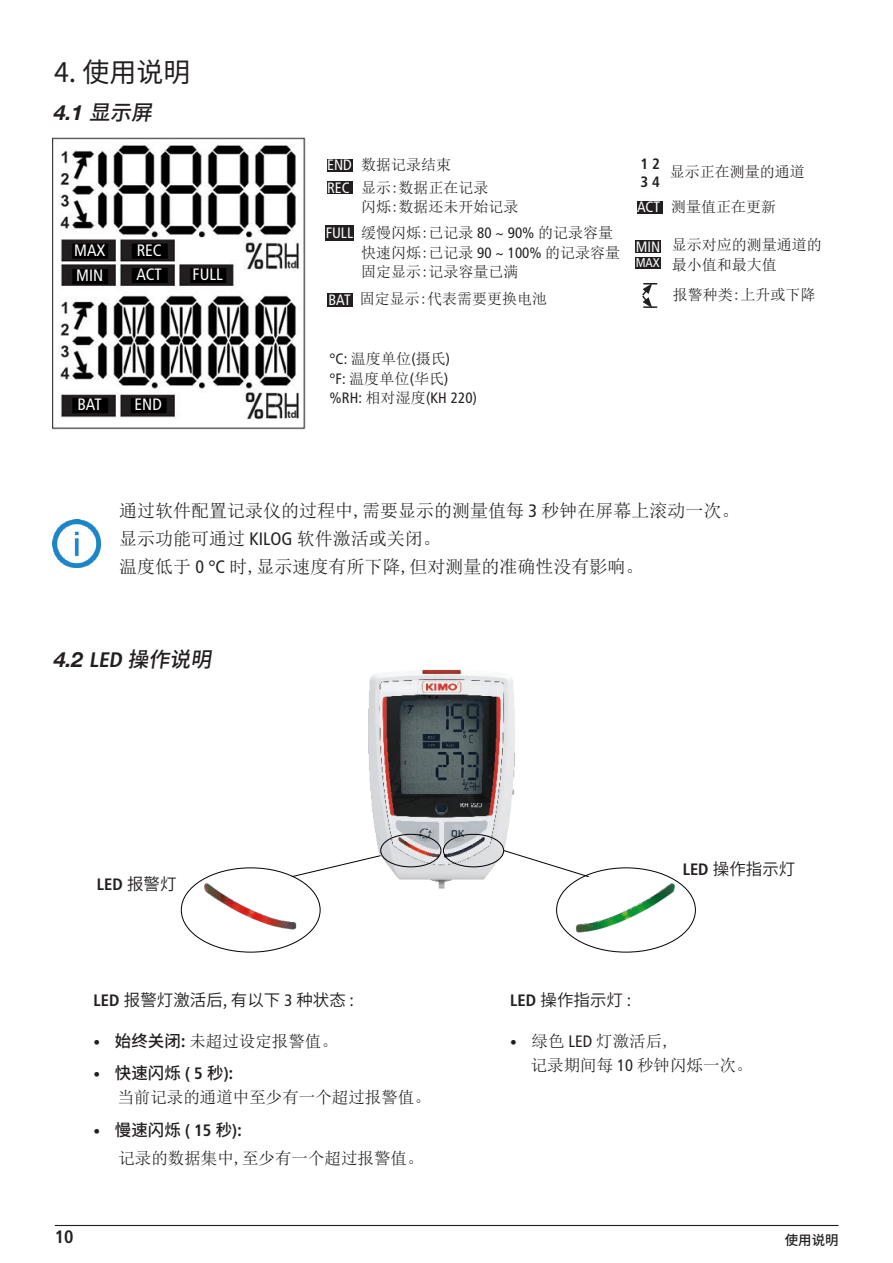
<style>
.page{position:relative;width:893px;height:1263px;background:#fff}
.page>*{position:absolute;margin:0;border:0;box-sizing:border-box;transform-origin:0 0}
.t1{font:27px "Source Han Sans CN";color:#231f20}
.t2{font:500 21px "Source Han Sans CN";color:#231f20}
.t3{font:italic 700 21px "Helvetica Neue LT Std";color:#231f20}
.t4{font:18px/28.2px "Sim Sun";color:#231f20}
.t5{font:700 condensed 18px "Frutiger LT Std";color:#231f20}
.t6{font:16.5px/24px "Sim Sun";color:#231f20}
.t7{font:16.5px "Source Han Sans CN";color:#231f20}
.t8{font:condensed 16.5px/24.5px "Frutiger LT Std";color:#fff}
.t9{font:500 16.5px "Source Han Sans CN";color:#231f20}
.t10{font:700 condensed 16.5px "Frutiger LT Std";color:#231f20}
.t11{font:15px/19.5px "Sim Sun";color:#231f20}
.t12{font:condensed 15px "Frutiger LT Std";color:#fff}
.t13{font:condensed 15px "Frutiger LT Std";letter-spacing:.01em;color:#231f20}
.t14{font:700 condensed 15px/18px "Frutiger LT Std";color:#231f20}
.t15{font:500 13.5px "Source Han Sans CN";color:#231f20}
.t16{font:condensed 12.75px "Frutiger LT Std";color:#fff}
.s1{font-family:"Source Han Sans CN";font-weight:500;font-style:normal}
.s2{font-family:"Frutiger LT Std";font-stretch:condensed}
.s3{font-family:"Sim Sun";font-stretch:normal}
.s4{font-family:"Helvetica Neue LT Std";font-weight:700;font-style:italic}
.s5{font-family:"Frutiger LT Std";font-weight:700;font-stretch:condensed}
.s6{font-family:"Source Han Sans CN";font-weight:400;font-stretch:normal}
.s7{font-family:"Frutiger LT Std";font-stretch:condensed;font-size:13.5px}
.s8{font-family:"Source Han Sans CN";font-weight:500}
.s9{font-family:"Frutiger LT Std";font-weight:400;font-stretch:condensed;font-size:13.5px}
</style>
<div class="page">
<hr style="left:55px;top:1225px;width:783px;height:1px;background:#231f20">
<img style="left:52px;top:138px;width:254px;height:291px">
<div style="left:327px;top:181px;width:25px;height:13px;background:#231f20"></div>
<div style="left:327px;top:159px;width:25px;height:13px;background:#231f20"></div>
<div style="left:327px;top:293px;width:25px;height:14px;background:#231f20"></div>
<div style="left:637px;top:201px;width:25px;height:13px;background:#231f20"></div>
<div style="left:636px;top:240px;width:25px;height:13px;background:#231f20"></div>
<div style="left:636px;top:258px;width:25px;height:11px;background:#231f20"></div>
<svg style="left:642px;top:283px;width:15px;height:25px"></svg>
<div style="left:326px;top:225px;width:28px;height:15px;background:#231f20"></div>
<img style="left:52px;top:520px;width:48px;height:48px">
<img style="left:368px;top:669px;width:147px;height:220px">
<img style="left:196px;top:877px;width:109px;height:63px">
<img style="left:572px;top:872px;width:108px;height:67px">
<div style="left:380px;top:834px;width:61px;height:33px;border:1px solid #000001;border-radius:50%"></div>
<div style="left:443px;top:834px;width:61px;height:33px;border:1px solid #000001;border-radius:50%"></div>
<svg style="left:291px;top:855px;width:90px;height:22px"></svg>
<svg style="left:503px;top:850px;width:86px;height:27px"></svg>
<div style="left:72px;top:269px;width:36px;height:15px;background:#000001"></div>
<div style="left:72px;top:243px;width:36px;height:16px;background:#000001;border:2px solid #000001"></div>
<div style="left:132px;top:243px;width:36px;height:16px;background:#000001;border:2px solid #000001"></div>
<div style="left:132px;top:268px;width:36px;height:15px;background:#000001"></div>
<div style="left:190px;top:268px;width:36px;height:15px;background:#000001"></div>
<div style="left:72px;top:398px;width:36px;height:15px;background:#000001"></div>
<div style="left:131px;top:398px;width:36px;height:15px;background:#000001"></div>
<h1 class="t1" style="left:54px;top:57px;width:138px">4. 使用说明</h1>
<h2 class="t3" style="left:54px;top:100px;width:108px">4. 1 <span class="s1">显示屏</span></h2>
<p class="t8" style="left:74px;top:238px;width:33px">MAX</p>
<p class="t8" style="left:137px;top:238px;width:27px">REC<br>ACT</p>
<p class="t8" style="left:76px;top:264px;width:28px">MIN</p>
<p class="t8" style="left:193px;top:262px;width:32px">FULL</p>
<p class="t8" style="left:78px;top:393px;width:26px">BAT</p>
<p class="t8" style="left:135px;top:393px;width:29px">END</p>
<p class="t12" style="left:327px;top:156px;width:26px">END</p>
<p class="t12" style="left:327px;top:179px;width:24px">REC</p>
<p class="t12" style="left:326px;top:224px;width:29px">FULL</p>
<p class="t12" style="left:329px;top:291px;width:24px">BAT</p>
<p class="t11" style="left:361px;top:153px;width:129px;line-height:23px">数据记录结束<br>显示:数据正在记录</p>
<p class="t11" style="left:361px;top:194px;width:253px;line-height:26px">闪烁:数据还未开始记录<br>缓慢闪烁:已记录 <span class="s2">80 ~ 90%</span> 的记录容量</p>
<p class="t11" style="left:361px;top:242px;width:261px">快速闪烁:已记录 <span class="s2">90 ~ 100%</span> 的记录容量固定显示:记录容量已满</p>
<p class="t11" style="left:360px;top:289px;width:189px">固定显示:代表需要更换电池</p>
<p class="t14" style="left:640px;top:155px;width:21px">1 2<br>3 4</p>
<p class="t12" style="left:637px;top:198px;width:25px">ACT</p>
<p class="t12" style="left:636px;top:238px;width:26px">MIN</p>
<p class="t16" style="left:636px;top:255px;width:26px">MAX</p>
<p class="t11" style="left:670px;top:162px;width:136px">显示正在测量的通道</p>
<p class="t11" style="left:671px;top:196px;width:107px">测量值正在更新</p>
<p class="t11" style="left:672px;top:235px;width:152px">显示对应的测量通道的最小值和最大值</p>
<p class="t11" style="left:673px;top:285px;width:144px">报警种类:上升或下降</p>
<p class="t11" style="left:329px;top:349px;width:122px"><span class="s2">°C:</span> 温度单位<span class="s2">(</span>摄氏<span class="s2">) °F:</span> 温度单位<span class="s2">(</span>华氏<span class="s2">)</span></p>
<p class="t13" style="left:329px;top:389px;width:149px">%RH: <span class="s3">相对湿度</span>(KH 220)</p>
<p class="t4" style="left:119px;top:496px;width:622px">通过软件配置记录仪的过程中,需要显示的测量值每 <span class="s2">3</span> 秒钟在屏幕上滚动一次。显示功能可通过 <span class="s2">KILOG</span> 软件激活或关闭。<br>温度低于 <span class="s2">0 °C</span> 时,显示速度有所下降,但对测量的准确性没有影响。</p>
<h2 class="t2" style="left:54px;top:648px;width:167px"><span class="s4">4. 2</span> <span class="s5">LED</span> 操作说明</h2>
<p class="t10" style="left:97px;top:874px;width:81px">LED <span class="s6">报警灯</span></p>
<p class="t7" style="left:94px;top:990px;width:262px"><span class="s5">LED</span> 报警灯激活后, 有以下 <span class="s2">3</span> 种状态 :</p>
<p class="t6" style="left:94px;top:1029px;width:246px"><span class="s7">•</span> <span class="s8">始终关闭:</span> 未超过设定报警值。</p>
<p class="t9" style="left:94px;top:1064px;width:141px"><span class="s9">•</span> 快速闪烁 <span class="s5">( 5</span> 秒<span class="s5">)</span>:</p>
<p class="t6" style="left:117px;top:1085px;width:315px">当前记录的通道中至少有一个超过报警值。</p>
<p class="t9" style="left:94px;top:1121px;width:150px"><span class="s9">•</span> 慢速闪烁 <span class="s5">( 15</span> 秒<span class="s5">)</span>:</p>
<p class="t6" style="left:118px;top:1146px;width:307px">记录的数据集中,至少有一个超过报警值。</p>
<p class="t7" style="left:683px;top:860px;width:114px"><span class="s5">LED</span> 操作指示灯</p>
<p class="t7" style="left:510px;top:990px;width:122px"><span class="s5">LED</span> 操作指示灯 :</p>
<p class="t6" style="left:531px;top:1029px;width:223px;text-indent:-20px"><span class="s7">•</span> 绿色 <span class="s2">LED</span> 灯激活后,<br>记录期间每 <span class="s2">10</span> 秒钟闪烁一次。</p>
<p class="t5" style="left:55px;top:1226px;width:20px">10</p>
<p class="t5" style="left:779px;top:1226px;width:35px">4. 使用说明</p>
<p class="t15" style="left:785px;top:1232px;width:55px">使用说明</p>
</div>
